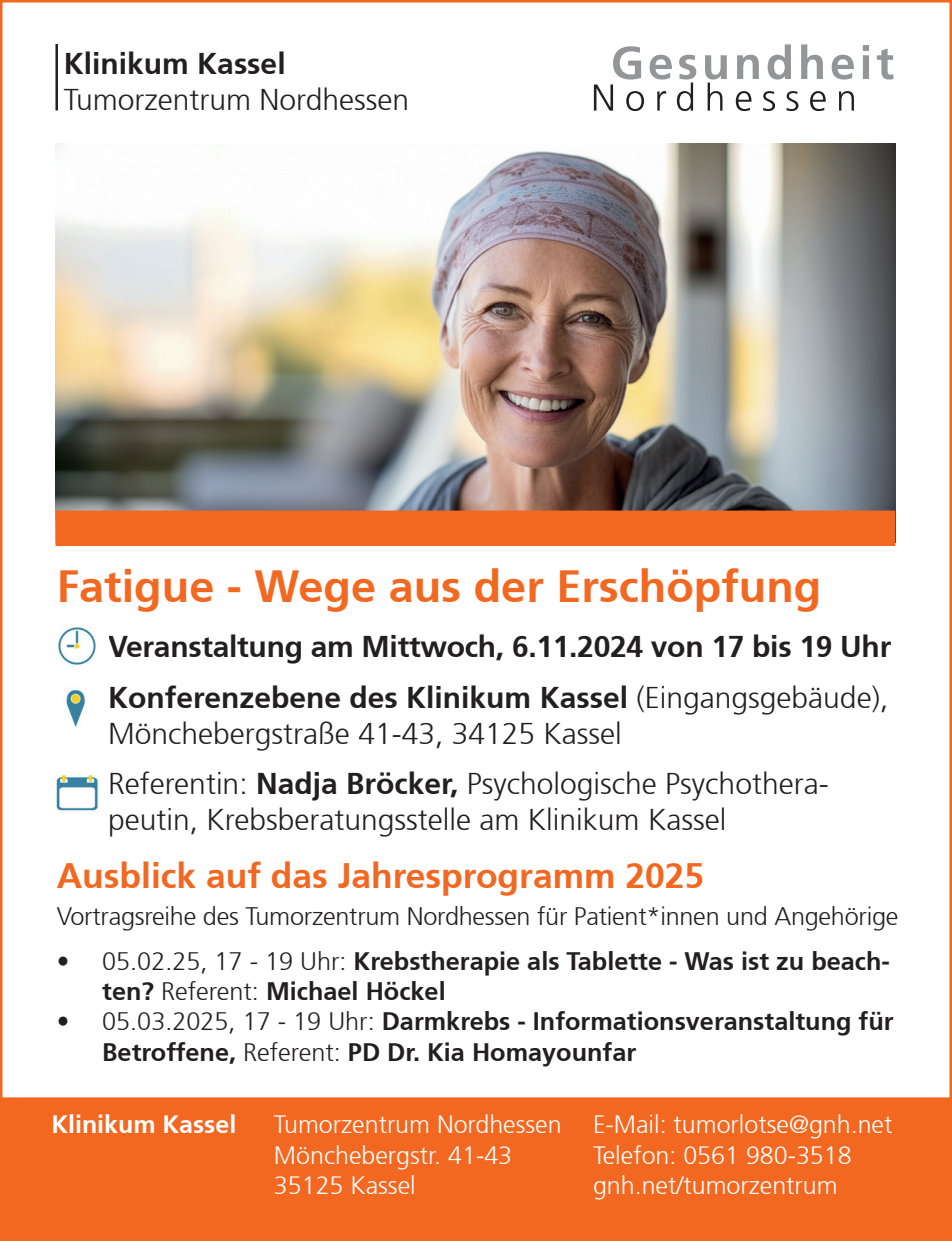
<style>
.page{position:relative;width:952px;height:1241px;background:#fff}
.page>*{position:absolute;margin:0;border:0;box-sizing:border-box;transform-origin:0 0}
.t1{font:700 45px "Frutiger";color:#f36821}
.t2{font:700 35.25px "Frutiger";color:#f36821}
.t3{font:300 30px/50.2px "Frutiger";color:#231f20}
.t4{font:700 30px/50.2px "Frutiger";color:#231f20}
.t5{font:700 25.25px/30.2px "Frutiger";color:#231f20}
.t6{font:300 25.25px "Frutiger";letter-spacing:-.01em;color:#231f20}
.t7{font:300 25px/30px "Frutiger";color:#fff}
.t8{font:700 25px "Frutiger";color:#fff}
.s1{font-weight:300}
.s2{font-weight:700}
</style>
<div class="page">
<svg style="left:737px;top:55px;width:21px;height:24px"></svg>
<svg style="left:767px;top:45px;width:23px;height:35px"></svg>
<svg style="left:801px;top:45px;width:21px;height:34px"></svg>
<svg style="left:831px;top:55px;width:22px;height:25px"></svg>
<div style="left:862px;top:55px;width:6px;height:24px;background:#939598"></div>
<svg style="left:862px;top:45px;width:6px;height:6px"></svg>
<svg style="left:876px;top:49px;width:17px;height:31px"></svg>
<svg style="left:594px;top:46px;width:102px;height:65px"></svg>
<svg style="left:705px;top:55px;width:21px;height:56px"></svg>
<svg style="left:735px;top:91px;width:16px;height:20px"></svg>
<svg style="left:763px;top:91px;width:12px;height:20px"></svg>
<svg style="left:786px;top:91px;width:12px;height:20px"></svg>
<svg style="left:810px;top:91px;width:15px;height:20px"></svg>
<svg style="left:839px;top:91px;width:14px;height:20px"></svg>
<hr style="left:55px;top:44px;width:3px;height:66px;background:#231f20">
<img style="left:55px;top:144px;width:840px;height:366px">
<img style="left:58px;top:627px;width:38px;height:38px">
<img style="left:66px;top:690px;width:19px;height:37px">
<img style="left:56px;top:775px;width:42px;height:36px">
<div style="left:55px;top:510px;width:840px;height:36px;background:#f36821;border:2px solid #f36821"></div>
<div style="left:1px;top:1098px;width:949px;height:139px;background:#f36821"></div>
<div style="left:0;top:1097px;width:951px;height:141px;border:2px solid #f36821"></div>
<p class="t4" style="left:64px;top:38px;width:223px">Klinikum Kassel</p>
<p class="t3" style="left:64px;top:75px;width:347px">Tumorzentrum Nordhessen</p>
<h1 class="t1" style="left:57px;top:560px;width:766px">Fatigue - Wege aus der Erschöpfung</h1>
<p class="t4" style="left:108px;top:622px;width:784px">Veranstaltung am Mittwoch, 6.11.2024 von 17 bis 19 Uhr<br>Konferenzebene des Klinikum Kassel <span class="s1">(Eingangsgebäude),</span></p>
<p class="t3" style="left:108px;top:708px;width:722px">Mönchebergstraße 41-43, 34125 Kassel<br>Referentin: <span class="s2">Nadja Bröcker,</span> Psychologische Psychothera-</p>
<p class="t3" style="left:108px;top:794px;width:619px">peutin, Krebsberatungsstelle am Klinikum Kassel</p>
<h2 class="t2" style="left:57px;top:854px;width:648px">Ausblick auf das Jahresprogramm 2025</h2>
<p class="t6" style="left:57px;top:901px;width:843px">Vortragsreihe des Tumorzentrum Nordhessen für Patient*innen und Angehörige</p>
<p class="t5" style="left:102px;top:945px;width:789px;text-indent:-45px"><span class="s1">• 05.02.25, 17 - 19 Uhr:</span> Krebstherapie als Tablette - Was ist zu beach&shy;ten? <span class="s1">Referent:</span> Michael Höckel</p>
<p class="t5" style="left:102px;top:1006px;width:792px;text-indent:-45px"><span class="s1">• 05.03.2025, 17 - 19 Uhr:</span> Darmkrebs - Informationsveranstaltung für<br>Betroffene, <span class="s1">Referent:</span> PD Dr. Kia Homayounfar</p>
<p class="t8" style="left:51px;top:1109px;width:186px">Klinikum Kassel</p>
<p class="t7" style="left:274px;top:1109px;width:289px">Tumorzentrum Nordhessen<br>Mönchebergstr. 41-43<br>35125 Kassel</p>
<p class="t7" style="left:593px;top:1109px;width:301px">E-Mail: tumorlotse@gnh.net<br>Telefon: 0561 980-3518 gnh.net/tumorzentrum</p>
</div>
